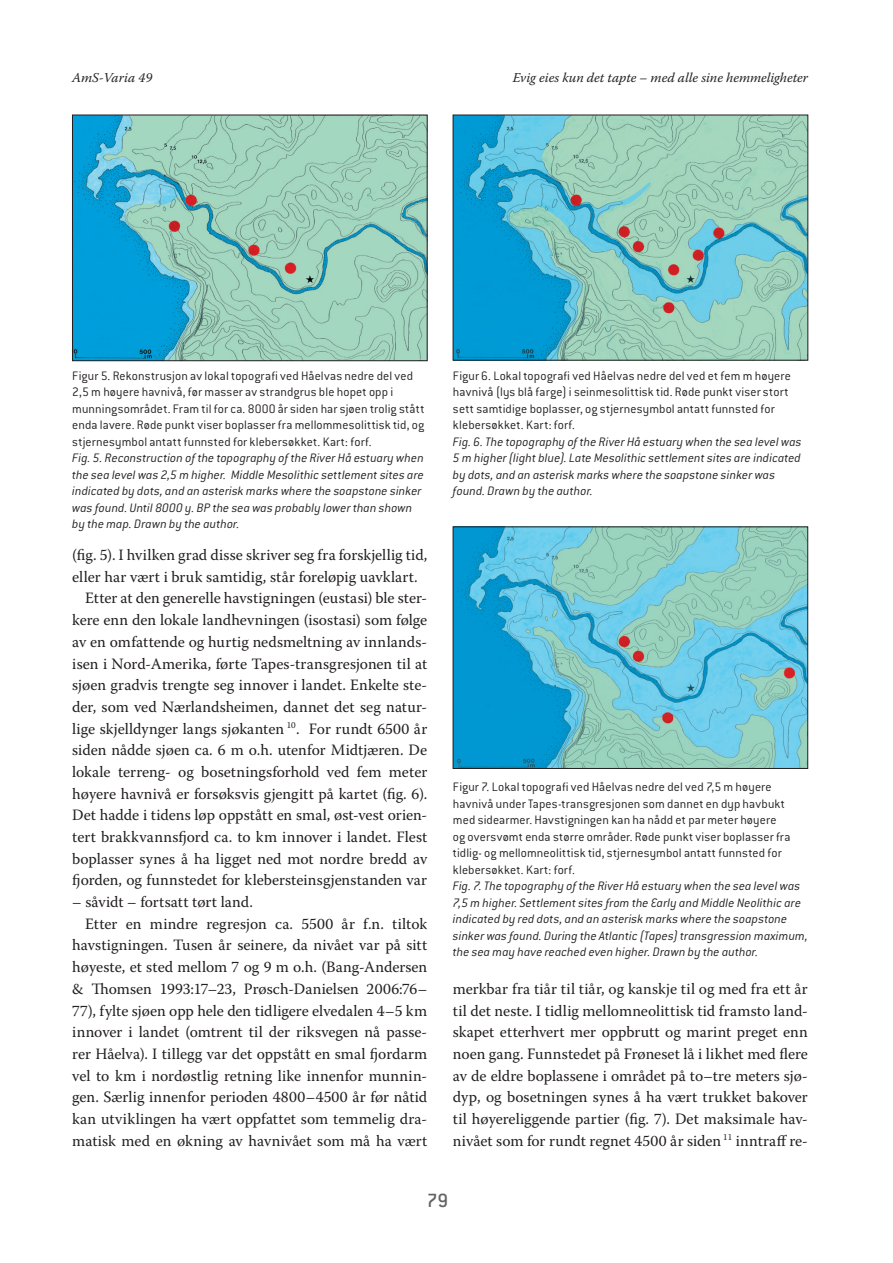
<style>
.page{position:relative;width:893px;height:1263px;background:#fff}
.page>*{position:absolute;margin:0;border:0;box-sizing:border-box;transform-origin:0 0}
.t1{font:500 21px "Conduit ITC";color:#636366}
.t2{font:15.75px/21.8px "Warnock Pro";letter-spacing:.005em;color:#231f20;text-align:justify}
.t3{font:300 13.5px/16.5px "Conduit ITC";letter-spacing:.01em;color:#231f20}
.t4{font:italic 300 13.5px/16.5px "Conduit ITC";letter-spacing:.01em;color:#231f20}
.t5{font:italic 13.5px "Warnock Pro";color:#231f20}
</style>
<div class="page">
<img style="left:74px;top:117px;width:351px;height:242px">
<div style="left:72px;top:115px;width:355px;height:246px;border:1px solid #231f20"></div>
<img style="left:455px;top:529px;width:351px;height:238px">
<div style="left:453px;top:527px;width:355px;height:242px;border:1px solid #231f20"></div>
<img style="left:455px;top:117px;width:351px;height:241px">
<p class="t5" style="left:72px;top:69px;width:81px">AmS-Varia 49</p>
<p class="t5" style="left:513px;top:69px;width:297px">Evig eies kun det tapte – med alle sine hemmeligheter</p>
<p class="t3" style="left:72px;top:367px;width:354px">Figur 5. Rekonstrusjon av lokal topografi ved Håelvas nedre del ved 2,5 m høyere havnivå, før masser av strandgrus ble hopet opp i munningsområdet. Fram til for ca. 8000 år siden har sjøen trolig stått enda lavere. Røde punkt viser boplasser fra mellommesolittisk tid, og stjernesymbol antatt funnsted for klebersøkket. Kart: forf.</p>
<p class="t4" style="left:72px;top:450px;width:353px">Fig. 5. Reconstruction of the topography of the River Hå estuary when the sea level was 2,5 m higher. Middle Mesolithic settlement sites are indicated by dots, and an asterisk marks where the soapstone sinker was found. Until 8000 y. BP the sea was probably lower than shown by the map. Drawn by the author.</p>
<p class="t2" style="left:72px;top:544px;width:356px">(fig. 5). I hvilken grad disse skriver seg fra forskjellig tid,</p>
<p class="t2" style="left:72px;top:565px;width:347px">eller har vært i bruk samtidig, står foreløpig uavklart.</p>
<p class="t2" style="left:85px;top:587px;width:344px">Etter at den generelle havstigningen (eustasi) ble ster-</p>
<p class="t2" style="left:72px;top:609px;width:356px">kere enn den lokale landhevningen (isostasi) som følge</p>
<p class="t2" style="left:72px;top:630px;width:357px">av en omfattende og hurtig nedsmeltning av innlands-</p>
<p class="t2" style="left:72px;top:652px;width:357px">isen i Nord-Amerika, førte Tapes-transgresjonen til at</p>
<p class="t2" style="left:72px;top:674px;width:357px">sjøen gradvis trengte seg innover i landet. Enkelte ste-</p>
<p class="t2" style="left:72px;top:695px;width:357px">der, som ved Nærlandsheimen, dannet det seg natur-</p>
<p class="t2" style="left:72px;top:717px;width:357px">lige skjelldynger langs sjøkanten <sup>10</sup>. For rundt 6500 år</p>
<p class="t2" style="left:72px;top:739px;width:356px">siden nådde sjøen ca. 6 m o.h. utenfor Midtjæren. De</p>
<p class="t2" style="left:72px;top:761px;width:356px">lokale terreng- og bosetningsforhold ved fem meter</p>
<p class="t2" style="left:72px;top:782px;width:356px">høyere havnivå er forsøksvis gjengitt på kartet (fig. 6).</p>
<p class="t2" style="left:72px;top:804px;width:357px">Det hadde i tidens løp oppstått en smal, øst-vest orien-</p>
<p class="t2" style="left:72px;top:826px;width:356px">tert brakkvannsfjord ca. to km innover i landet. Flest</p>
<p class="t2" style="left:72px;top:847px;width:357px">boplasser synes å ha ligget ned mot nordre bredd av</p>
<p class="t2" style="left:72px;top:869px;width:356px">fjorden, og funnstedet for klebersteinsgjenstanden var</p>
<p class="t2" style="left:72px;top:891px;width:182px">– såvidt – fortsatt tørt land.</p>
<p class="t2" style="left:85px;top:912px;width:344px">Etter en mindre regresjon ca. 5500 år f.n. tiltok</p>
<p class="t2" style="left:72px;top:934px;width:357px">havstigningen. Tusen år seinere, da nivået var på sitt</p>
<p class="t2" style="left:72px;top:956px;width:356px">høyeste, et sted mellom 7 og 9 m o.h. (Bang-Andersen</p>
<p class="t2" style="left:72px;top:977px;width:356px">&amp; Thomsen 1993:17–23, Prøsch-Danielsen 2006:76–</p>
<p class="t2" style="left:72px;top:999px;width:356px">77), fylte sjøen opp hele den tidligere elvedalen 4–5 km</p>
<p class="t2" style="left:72px;top:1021px;width:357px">innover i landet (omtrent til der riksvegen nå passe-</p>
<p class="t2" style="left:72px;top:1042px;width:357px">rer Håelva). I tillegg var det oppstått en smal fjordarm</p>
<p class="t2" style="left:72px;top:1064px;width:357px">vel to km i nordøstlig retning like innenfor munnin-</p>
<p class="t2" style="left:72px;top:1086px;width:357px">gen. Særlig innenfor perioden 4800–4500 år før nåtid</p>
<p class="t2" style="left:72px;top:1108px;width:357px">kan utviklingen ha vært oppfattet som temmelig dra-</p>
<p class="t2" style="left:72px;top:1129px;width:356px">matisk med en økning av havnivået som må ha vært</p>
<p class="t3" style="left:453px;top:367px;width:340px">Figur 6. Lokal topografi ved Håelvas nedre del ved et fem m høyere havnivå (lys blå farge) i seinmesolittisk tid. Røde punkt viser stort sett samtidige boplasser, og stjernesymbol antatt funnsted for klebersøkket. Kart: forf.</p>
<p class="t4" style="left:453px;top:433px;width:350px">Fig. 6. The topography of the River Hå estuary when the sea level was 5 m higher (light blue). Late Mesolithic settlement sites are indicated by dots, and an asterisk marks where the soapstone sinker was found. Drawn by the author.</p>
<p class="t3" style="left:453px;top:779px;width:339px">Figur 7. Lokal topografi ved Håelvas nedre del ved 7,5 m høyere havnivå under Tapes-transgresjonen som dannet en dyp havbukt med sidearmer. Havstigningen kan ha nådd et par meter høyere og oversvømt enda større områder. Røde punkt viser boplasser fra tidlig- og mellomneolittisk tid, stjernesymbol antatt funnsted for klebersøkket. Kart: forf.</p>
<p class="t4" style="left:453px;top:878px;width:357px">Fig. 7. The topography of the River Hå estuary when the sea level was 7,5 m higher. Settlement sites from the Early and Middle Neolithic are indicated by red dots, and an asterisk marks where the soapstone sinker was found. During the Atlantic (Tapes) transgression maximum, the sea may have reached even higher. Drawn by the author.</p>
<p class="t2" style="left:453px;top:977px;width:357px">merkbar fra tiår til tiår, og kanskje til og med fra ett år til det neste. I tidlig mellomneolittisk tid framsto land&shy;skapet etterhvert mer oppbrutt og marint preget enn noen gang. Funnstedet på Frøneset lå i likhet med flere av de eldre boplassene i området på to–tre meters sjø&shy;dyp, og bosetningen synes å ha vært trukket bakover til høyereliggende partier (fig. 7). Det maksimale hav&shy;nivået som for rundt regnet 4500 år siden <sup>11</sup> inntraff re-</p>
<h1 class="t1" style="left:427px;top:1188px;width:23px">79</h1>
</div>
